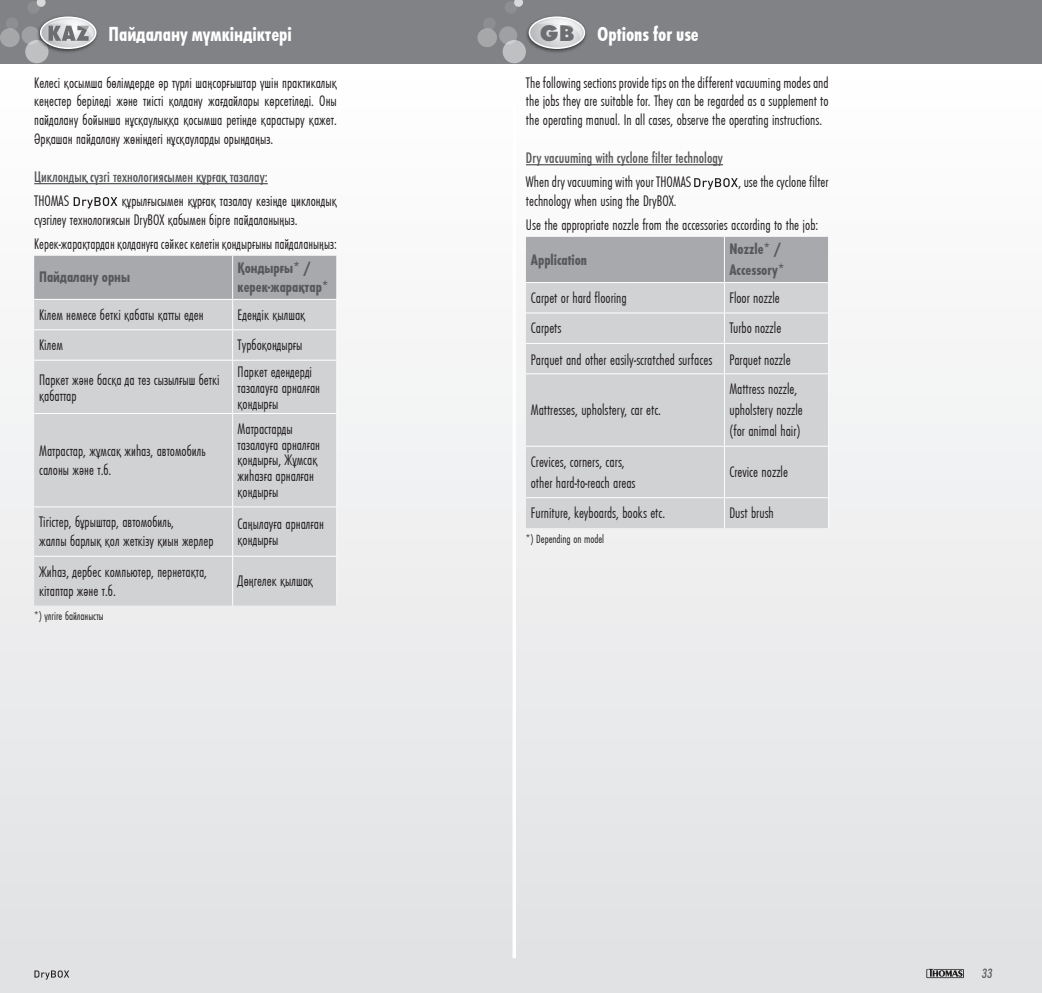
<style>
.page{position:relative;width:1042px;height:993px;background:#fff}
.page>*{position:absolute;margin:0;border:0;box-sizing:border-box;transform-origin:0 0}
.t1{font:800 23.45px "Function";color:#6c6d70}
.t2{font:700 21px "Futura Con";color:#fff}
.t3{font:300 15.75px/18.9px "Futura Con";color:#231f20}
.t4{font:500 15.75px "Futura Con";color:#57585a}
.t5{font:700 15.75px/18.9px "Futura Con";color:#57585a}
.t6{font:italic 500 14px "Futura Con";color:#57585a}
.t7{font:300 12.25px "Futura Con";color:#231f20}
</style>
<div class="page">
<div style="left:0;top:74px;width:1042px;height:918px;background:linear-gradient(to bottom,#fefefe,#e0e1e3)"></div>
<div style="left:0;top:0;width:1042px;height:63px;background:#808285"></div>
<hr style="left:512px;top:74px;width:4px;height:883px;background:#fff">
<svg style="left:34px;top:970px;width:35px;height:9px"></svg>
<svg style="left:37px;top:0;width:9px;height:7px"></svg>
<svg style="left:514px;top:0;width:9px;height:7px"></svg>
<div style="left:0;top:28px;width:20px;height:19px;background:#a5a7a9;border-radius:50%"></div>
<div style="left:477px;top:28px;width:20px;height:19px;background:#a5a7a9;border-radius:50%"></div>
<div style="left:6px;top:17px;width:12px;height:13px;background:#8c8e90;border-radius:50%"></div>
<div style="left:483px;top:17px;width:13px;height:13px;background:#8c8e90;border-radius:50%"></div>
<svg style="left:27px;top:1px;width:13px;height:13px"></svg>
<div style="left:504px;top:1px;width:13px;height:13px;background:#8c8e90;border-radius:50%"></div>
<div style="left:22px;top:26px;width:18px;height:18px;background:#9fa0a3;border-radius:50%"></div>
<div style="left:499px;top:26px;width:18px;height:18px;background:#9fa0a3;border-radius:50%"></div>
<svg style="left:25px;top:40px;width:23px;height:23px"></svg>
<div style="left:503px;top:40px;width:23px;height:23px;background:#bfc0c1;border-radius:50%"></div>
<div style="left:525px;top:15px;width:63px;height:39px;background:#231f20;opacity:.75"></div>
<div style="left:529px;top:16px;width:56px;height:33px;border:1px solid #fff;border-radius:50%"></div>
<svg style="left:529px;top:17px;width:55px;height:31px;background:#cccdcf"></svg>
<div style="left:36px;top:15px;width:63px;height:39px;background:#231f20;opacity:.75"></div>
<div style="left:40px;top:17px;width:56px;height:32px;border:1px solid #fff;border-radius:50%"></div>
<svg style="left:41px;top:17px;width:55px;height:31px"></svg>
<hr style="left:34px;top:183px;width:234px;height:1px;background:#57585a">
<svg style="left:74px;top:197px;width:43px;height:11px"></svg>
<div style="left:34px;top:360px;width:302px;height:245px;background:#d1d2d4"></div>
<svg style="left:34px;top:256px;width:303px;height:103px;background:#c1c2c4"></svg>
<hr style="left:34px;top:359px;width:199px;height:1px;background:#fff">
<hr style="left:233px;top:359px;width:104px;height:1px;background:#fff">
<hr style="left:232px;top:360px;width:1px;height:53px;background:#fff">
<hr style="left:336px;top:360px;width:1px;height:53px;background:#fff">
<hr style="left:232px;top:414px;width:1px;height:92px;background:#fff">
<hr style="left:336px;top:414px;width:1px;height:92px;background:#fff">
<hr style="left:34px;top:506px;width:199px;height:1px;background:#fff">
<hr style="left:233px;top:506px;width:104px;height:1px;background:#fff">
<hr style="left:232px;top:507px;width:1px;height:48px;background:#fff">
<hr style="left:336px;top:507px;width:1px;height:48px;background:#fff">
<hr style="left:232px;top:556px;width:1px;height:49px;background:#fff">
<hr style="left:336px;top:556px;width:1px;height:49px;background:#fff">
<hr style="left:34px;top:413px;width:199px;height:1px;background:#fff">
<hr style="left:233px;top:413px;width:104px;height:1px;background:#fff">
<hr style="left:34px;top:555px;width:199px;height:1px;background:#fff">
<hr style="left:233px;top:555px;width:104px;height:1px;background:#fff">
<hr style="left:526px;top:164px;width:197px;height:1px;background:#57585a">
<svg style="left:694px;top:178px;width:44px;height:11px"></svg>
<div style="left:526px;top:313px;width:302px;height:215px;background:#d1d2d4"></div>
<svg style="left:526px;top:237px;width:303px;height:75px;background:#b9babd"></svg>
<hr style="left:526px;top:312px;width:198px;height:1px;background:#fff">
<hr style="left:724px;top:312px;width:105px;height:1px;background:#fff">
<hr style="left:724px;top:313px;width:1px;height:30px;background:#fff">
<hr style="left:828px;top:313px;width:1px;height:30px;background:#fff">
<hr style="left:724px;top:374px;width:1px;height:71px;background:#fff">
<hr style="left:828px;top:374px;width:1px;height:71px;background:#fff">
<hr style="left:526px;top:445px;width:198px;height:1px;background:#fff">
<hr style="left:724px;top:445px;width:105px;height:1px;background:#fff">
<hr style="left:724px;top:446px;width:1px;height:51px;background:#fff">
<hr style="left:828px;top:446px;width:1px;height:51px;background:#fff">
<hr style="left:724px;top:498px;width:1px;height:30px;background:#fff">
<hr style="left:828px;top:498px;width:1px;height:30px;background:#fff">
<hr style="left:526px;top:497px;width:198px;height:1px;background:#fff">
<hr style="left:724px;top:497px;width:105px;height:1px;background:#fff">
<svg style="left:724px;top:344px;width:1px;height:29px"></svg>
<svg style="left:828px;top:344px;width:1px;height:29px"></svg>
<hr style="left:526px;top:373px;width:198px;height:1px;background:#fff">
<hr style="left:724px;top:373px;width:105px;height:1px;background:#fff">
<hr style="left:526px;top:343px;width:198px;height:1px;background:#fff">
<hr style="left:724px;top:343px;width:105px;height:1px;background:#fff">
<svg style="left:926px;top:968px;width:38px;height:9px"></svg>
<h2 class="t2" style="left:109px;top:19px;width:185px">Пайдалану мүмкіндіктері</h2>
<p class="t3" style="left:34px;top:72px;width:304px;text-align:justify">Келесі қосымша бөлімдерде әр түрлі шаңсорғыштар үшін практикалық кеңестер беріледі және тиісті қолдану жағдайлары көрсетіледі. Оны пайдалану бойынша нұсқаулыққа қосымша ретінде қарастыру қажет.<br>Әрқашан пайдалану жөніндегі нұсқауларды орындаңыз.</p>
<p class="t4" style="left:34px;top:166px;width:235px">Циклондық сүзгі технологиясымен құрғақ тазалау:</p>
<p class="t3" style="left:34px;top:191px;width:37px">THOMAS</p>
<p class="t3" style="left:34px;top:191px;width:304px;text-indent:88px">құрылғысымен құрғақ тазалау кезінде циклондық сүзгілеу технологиясын DryBOX қабымен бірге пайдаланыңыз.</p>
<p class="t3" style="left:34px;top:233px;width:304px">Керек-жарақтардан қолдануға сәйкес келетін қондырғыны пайдаланыңыз:</p>
<p class="t5" style="left:39px;top:267px;width:92px">Пайдалану орны</p>
<p class="t5" style="left:238px;top:257px;width:93px">Қондырғы* / керек-жарақтар*</p>
<p class="t3" style="left:39px;top:304px;width:166px">Кілем немесе беткі қабаты қатты еден</p>
<p class="t3" style="left:238px;top:304px;width:69px">Едендік қылшақ</p>
<p class="t3" style="left:39px;top:335px;width:25px">Кілем</p>
<p class="t3" style="left:238px;top:335px;width:67px">Турбоқондырғы</p>
<p class="t3" style="left:39px;top:371px;width:182px;line-height:15.8px">Паркет және басқа да тез сызылғыш беткі қабаттар</p>
<p class="t3" style="left:238px;top:363px;width:84px;line-height:15.8px">Паркет едендерді тазалауға арналған қондырғы</p>
<p class="t3" style="left:39px;top:440px;width:168px">Матрастар, жұмсақ жиһаз, автомобиль салоны және т.б.</p>
<p class="t3" style="left:238px;top:420px;width:84px;line-height:15.8px">Матрастарды тазалауға арналған қондырғы, Жұмсақ жиһазға арналған қондырғы</p>
<p class="t3" style="left:39px;top:512px;width:176px">Тігістер, бұрыштар, автомобиль,<br>жалпы барлық қол жеткізу қиын жерлер</p>
<p class="t3" style="left:238px;top:515px;width:88px;line-height:15.8px">Саңылауға арналған қондырғы</p>
<p class="t3" style="left:39px;top:561px;width:169px">Жиһаз, дербес компьютер, пернетақта, кітаптар және т.б.</p>
<p class="t3" style="left:238px;top:570px;width:77px">Дөңгелек қылшақ</p>
<p class="t7" style="left:34px;top:608px;width:71px">*) үлгіге байланысты</p>
<h1 class="t1" style="left:540px;top:19px;width:36px">GB</h1>
<h2 class="t2" style="left:597px;top:19px;width:103px">Options for use</h2>
<p class="t3" style="left:526px;top:72px;width:304px;text-align:justify">The following sections provide tips on the different vacuuming modes and the jobs they are suitable for. They can be regarded as a supplement to the operating manual. In all cases, observe the operating instructions.</p>
<p class="t4" style="left:526px;top:147px;width:199px">Dry vacuuming with cyclone filter technology</p>
<p class="t3" style="left:526px;top:172px;width:167px">When dry vacuuming with your THOMAS</p>
<p class="t3" style="left:738px;top:172px;width:92px">, use the cyclone filter</p>
<p class="t3" style="left:526px;top:188px;width:294px;line-height:23.8px">technology when using the DryBOX.<br>Use the appropriate nozzle from the accessories according to the job:</p>
<p class="t5" style="left:531px;top:249px;width:58px">Application</p>
<p class="t5" style="left:729px;top:237px;width:57px;line-height:21px">Nozzle* /<br>Accessory*</p>
<p class="t3" style="left:531px;top:288px;width:97px">Carpet or hard flooring</p>
<p class="t3" style="left:729px;top:288px;width:52px">Floor nozzle</p>
<p class="t3" style="left:531px;top:318px;width:32px">Carpets</p>
<p class="t3" style="left:531px;top:311px;width:261px;line-height:31.7px;text-indent:198px">Turbo nozzle<br>Parquet and other easily-scratched surfaces Parquet nozzle</p>
<p class="t3" style="left:531px;top:400px;width:132px">Mattresses, upholstery, car etc.</p>
<p class="t3" style="left:729px;top:378px;width:75px;line-height:21px">Mattress nozzle, upholstery nozzle (for animal hair)</p>
<p class="t3" style="left:531px;top:450px;width:106px;line-height:21px">Crevices, corners, cars, other hard-to-reach areas</p>
<p class="t3" style="left:729px;top:462px;width:60px">Crevice nozzle</p>
<p class="t3" style="left:531px;top:502px;width:136px">Furniture, keyboards, books etc.</p>
<p class="t3" style="left:729px;top:502px;width:46px">Dust brush</p>
<p class="t7" style="left:526px;top:530px;width:80px">*) Depending on model</p>
<p class="t6" style="left:982px;top:963px;width:12px">33</p>
</div>
